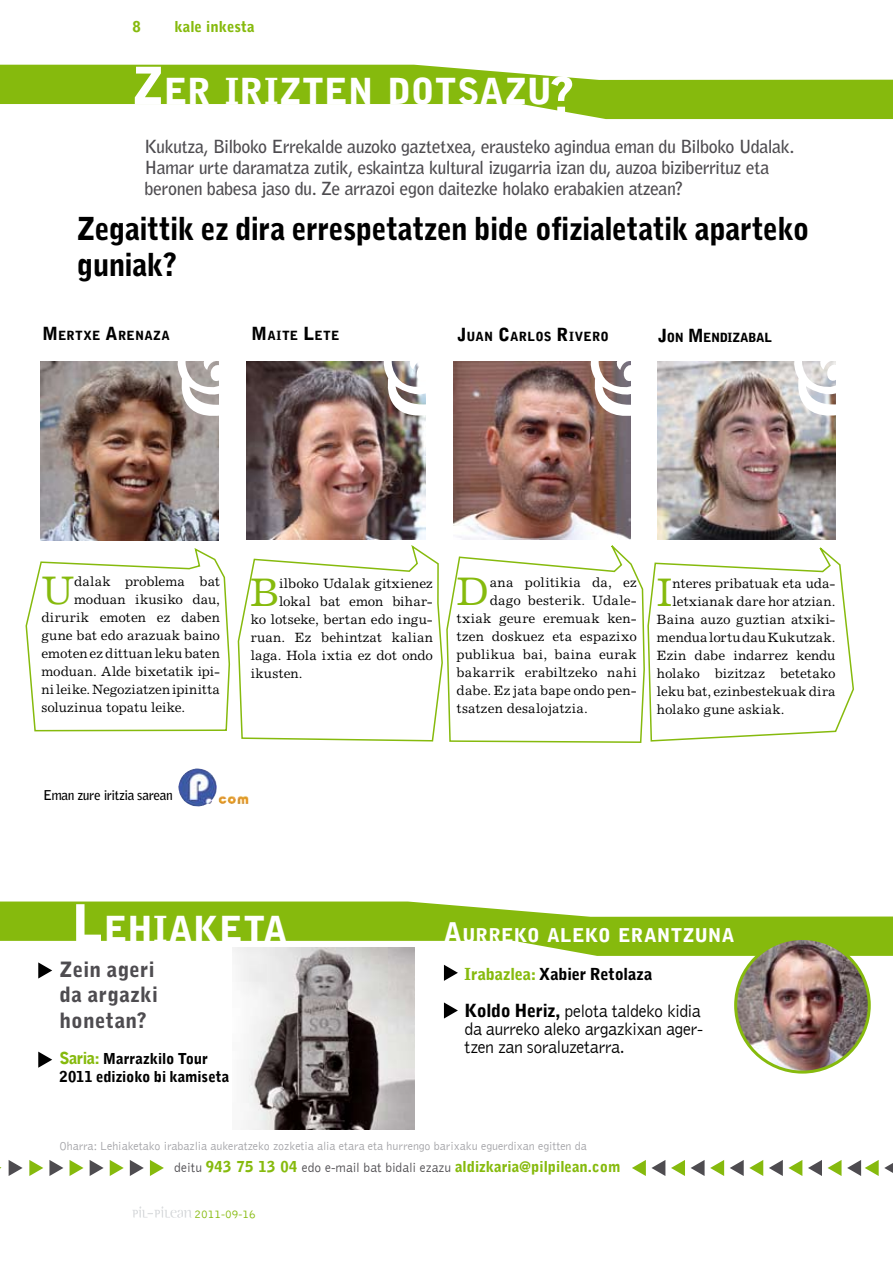
<style>
.page{position:relative;width:893px;height:1263px;background:#fff}
.page>*{position:absolute;margin:0;border:0;box-sizing:border-box;transform-origin:0 0}
.t1{font:39.75px "Excelsior LT";color:#86ba0d}
.t2{font:900 35.7px "Bell Gothic Std";letter-spacing:.01em;color:#fff}
.t3{font:900 31.5px/36px "Bell Gothic Std";letter-spacing:-.015em;color:#000;scale:.95 1}
.t4{font:900 21px/25.2px "Bell Gothic Std";letter-spacing:.015em;color:#4e4c50}
.t5{font:900 18.9px "Bell Gothic Std";letter-spacing:.005em;color:#fff}
.t6{font:700 18px/21px "Bell Gothic Std";letter-spacing:-.025em;color:#4e4c50}
.t7{font:300 18px/18px "Bell Gothic";letter-spacing:-.035em;color:#000}
.t8{font:900 16.5px "Bell Gothic Std";letter-spacing:-.005em;color:#000}
.t9{font:900 15px "Bell Gothic";color:#86ba0d}
.t10{font:900 15px/18px "Bell Gothic";letter-spacing:-.005em;color:#000}
.t11{font:900 15px "Bell Gothic Std";color:#86ba0d}
.t12{font:13.5px "Excelsior";letter-spacing:.01em;color:#000}
.t13{font:13.5px "Excelsior";letter-spacing:-.01em;color:#000}
.t14{font:700 13.5px "Bell Gothic Std";letter-spacing:-.03em;color:#000}
.t15{font:900 12.6px "Bell Gothic Std";letter-spacing:.01em;color:#000}
.t16{font:900 12.6px "Bell Gothic Std";letter-spacing:-.03em;color:#000}
.t17{font:300 12px "Bell Gothic";color:#a3a3a7}
.t18{font:300 12px "Bell Gothic";color:#86ba0d}
.s1{font-size:51px}
.s2{font-size:18px}
.s3{font-size:16.5px;color:#86ba0d}
.s4{font-size:27px}
.s5{color:#86ba0d}
.s6{font-weight:900}
.s7{font-weight:300;font-size:13.5px;color:#4e4c50}
</style>
<div class="page">
<svg style="left:0;top:65px;width:893px;height:54px;fill:#86ba0d"></svg>
<img style="left:40px;top:362px;width:179px;height:178px">
<svg style="left:170px;top:361px;width:49px;height:59px"></svg>
<img style="left:247px;top:361px;width:178px;height:178px">
<svg style="left:376px;top:361px;width:49px;height:59px"></svg>
<img style="left:453px;top:361px;width:178px;height:178px">
<svg style="left:583px;top:361px;width:48px;height:59px"></svg>
<img style="left:657px;top:361px;width:179px;height:178px">
<svg style="left:786px;top:361px;width:50px;height:59px"></svg>
<svg style="left:25px;top:548px;width:206px;height:184px"></svg>
<svg style="left:237px;top:539px;width:617px;height:204px"></svg>
<svg style="left:132px;top:1206px;width:60px;height:12px"></svg>
<img style="left:178px;top:768px;width:70px;height:39px">
<svg style="left:150px;top:1160px;width:14px;height:16px"></svg>
<svg style="left:130px;top:1160px;width:14px;height:16px"></svg>
<svg style="left:632px;top:1160px;width:33px;height:16px"></svg>
<svg style="left:110px;top:1160px;width:14px;height:16px"></svg>
<svg style="left:90px;top:1160px;width:14px;height:16px"></svg>
<svg style="left:70px;top:1160px;width:14px;height:16px"></svg>
<svg style="left:49px;top:1160px;width:14px;height:16px"></svg>
<svg style="left:29px;top:1160px;width:14px;height:16px"></svg>
<svg style="left:9px;top:1160px;width:14px;height:16px"></svg>
<svg style="left:671px;top:1160px;width:14px;height:16px"></svg>
<svg style="left:691px;top:1160px;width:33px;height:16px"></svg>
<svg style="left:730px;top:1160px;width:33px;height:16px"></svg>
<svg style="left:769px;top:1160px;width:33px;height:16px"></svg>
<svg style="left:808px;top:1160px;width:14px;height:16px"></svg>
<svg style="left:828px;top:1160px;width:13px;height:16px"></svg>
<img style="left:237px;top:956px;width:178px;height:173px">
<svg style="left:444px;top:965px;width:14px;height:16px"></svg>
<svg style="left:444px;top:1002px;width:14px;height:16px"></svg>
<svg style="left:38px;top:1051px;width:14px;height:17px"></svg>
<svg style="left:38px;top:962px;width:14px;height:16px"></svg>
<svg style="left:0;top:901px;width:893px;height:55px;fill:#86ba0d"></svg>
<img style="left:736px;top:938px;width:133px;height:134px;border-radius:67px">
<div style="left:734px;top:937px;width:137px;height:136px;border:3px solid #86ba0d;border-radius:50%"></div>
<svg style="left:847px;top:1160px;width:46px;height:16px"></svg>
<p class="t11" style="left:133px;top:18px;width:10px">8</p>
<p class="t11" style="left:175px;top:18px;width:81px">kale inkesta</p>
<h2 class="t2" style="left:132px;top:71px;width:444px"><span class="s1">Z</span>ER IRIZTEN DOTSAZU<span class="s1">?</span></h2>
<p class="t6" style="left:145px;top:136px;width:651px">Kukutza, Bilboko Errekalde auzoko gaztetxea, erausteko agindua eman du Bilboko Udalak.<br>Hamar urte daramatza zutik, eskaintza kultural izugarria izan du, auzoa biziberrituz eta beronen babesa jaso du. Ze arrazoi egon daitezke holako erabakien atzean?</p>
<h3 class="t3" style="left:77px;top:212px;width:772px">Zegaittik ez dira errespetatzen bide ofizialetatik aparteko guniak?</h3>
<p class="t15" style="left:42px;top:328px;width:129px"><span class="s2">M</span>ERTXE <span class="s2">A</span>RENAZA</p>
<p class="t15" style="left:251px;top:328px;width:90px"><span class="s2">M</span>AITE <span class="s2">L</span> ETE</p>
<p class="t15" style="left:458px;top:329px;width:153px"><span class="s2">J</span>UAN <span class="s2">C</span>ARLOS <span class="s2">R</span>IVERO</p>
<p class="t16" style="left:659px;top:330px;width:115px"><span class="s2">J</span>ON <span class="s2">M</span>ENDIZABAL</p>
<h1 class="t1" style="left:41px;top:568px;width:35px">U</h1>
<p class="t12" style="left:74px;top:574px;width:147px">dalak problema bat</p>
<p class="t12" style="left:74px;top:592px;width:147px">moduan ikusiko dau,</p>
<p class="t12" style="left:41px;top:610px;width:180px">dirurik emoten ez daben</p>
<p class="t12" style="left:41px;top:628px;width:180px">gune bat edo arazuak baino</p>
<p class="t12" style="left:41px;top:646px;width:180px">emoten ez dittuan leku baten</p>
<p class="t13" style="left:41px;top:664px;width:180px">moduan. Alde bixetatik ipi-</p>
<p class="t12" style="left:41px;top:682px;width:180px">ni leike. Negoziatzen ipinitta</p>
<p class="t12" style="left:41px;top:700px;width:145px">soluzinua topatu leike.</p>
<p class="t14" style="left:43px;top:786px;width:131px">Eman zure iritzia sarean</p>
<h1 class="t1" style="left:251px;top:569px;width:30px">B</h1>
<p class="t12" style="left:279px;top:575px;width:155px">ilboko Udalak gitxienez</p>
<p class="t13" style="left:279px;top:593px;width:155px">lokal bat emon bihar-</p>
<p class="t12" style="left:251px;top:611px;width:184px">ko lotseke, bertan edo ingu-</p>
<p class="t12" style="left:251px;top:629px;width:184px">ruan. Ez behintzat kalian</p>
<p class="t12" style="left:251px;top:647px;width:184px">laga. Hola ixtia ez dot ondo</p>
<p class="t12" style="left:251px;top:665px;width:53px">ikusten.</p>
<h1 class="t1" style="left:457px;top:568px;width:35px">D</h1>
<p class="t12" style="left:490px;top:574px;width:149px">ana politikia da, ez</p>
<p class="t12" style="left:490px;top:592px;width:149px">dago besterik. Udale-</p>
<p class="t12" style="left:457px;top:610px;width:182px">txiak geure eremuak ken-</p>
<p class="t12" style="left:457px;top:628px;width:182px">tzen doskuez eta espazixo</p>
<p class="t12" style="left:457px;top:646px;width:182px">publikua bai, baina eurak</p>
<p class="t12" style="left:457px;top:664px;width:182px">bakarrik erabiltzeko nahi</p>
<p class="t12" style="left:457px;top:682px;width:182px">dabe. Ez jata bape ondo pen-</p>
<p class="t12" style="left:457px;top:700px;width:133px">tsatzen desalojatzia.</p>
<h1 class="t1" style="left:657px;top:569px;width:17px">I</h1>
<p class="t12" style="left:672px;top:575px;width:165px">nteres pribatuak eta uda-</p>
<p class="t12" style="left:672px;top:593px;width:165px">letxianak dare hor atzian.</p>
<p class="t12" style="left:657px;top:611px;width:180px">Baina auzo guztian atxiki-</p>
<p class="t12" style="left:657px;top:629px;width:180px">mendua lortu dau Kukutzak.</p>
<p class="t12" style="left:657px;top:647px;width:180px">Ezin dabe indarrez kendu</p>
<p class="t12" style="left:657px;top:665px;width:180px">holako bizitzaz betetako</p>
<p class="t12" style="left:657px;top:683px;width:180px">leku bat, ezinbestekuak dira</p>
<p class="t12" style="left:657px;top:701px;width:129px">holako gune askiak.</p>
<h2 class="t2" style="left:72px;top:908px;width:217px"><span class="s1">L</span> EHIAKETA</h2>
<h3 class="t4" style="left:60px;top:957px;width:100px">Zein ageri da argazki honetan?</h3>
<p class="t10" style="left:60px;top:1049px;width:171px"><span class="s3">Saria:</span> Marrazkilo Tour<br>2011 edizioko bi kamiseta</p>
<h3 class="t5" style="left:444px;top:924px;width:292px"><span class="s4">A</span>URREKO ALEKO ERANTZUNA</h3>
<p class="t8" style="left:465px;top:964px;width:189px"><span class="s5">Irabazlea:</span> Xabier Retolaza</p>
<h3 class="t7" style="left:465px;top:1002px;width:240px"><span class="s6">Koldo Heriz,</span> pelota taldeko kidia da aurreko aleko argazkixan ager&shy;tzen zan soraluzetarra.</h3>
<p class="t17" style="left:59px;top:1140px;width:529px">Oharra: Lehiaketako irabazlia aukeratzeko zozketia alia etara eta hurrengo barixaku eguerdixan egitten da</p>
<p class="t9" style="left:174px;top:1158px;width:448px"><span class="s7">deitu</span> 943 75 13 04 <span class="s7">edo e-mail bat bidali ezazu</span> aldizkaria@pilpilean.com</p>
<p class="t18" style="left:195px;top:1207px;width:63px">2011-09-16</p>
</div>
